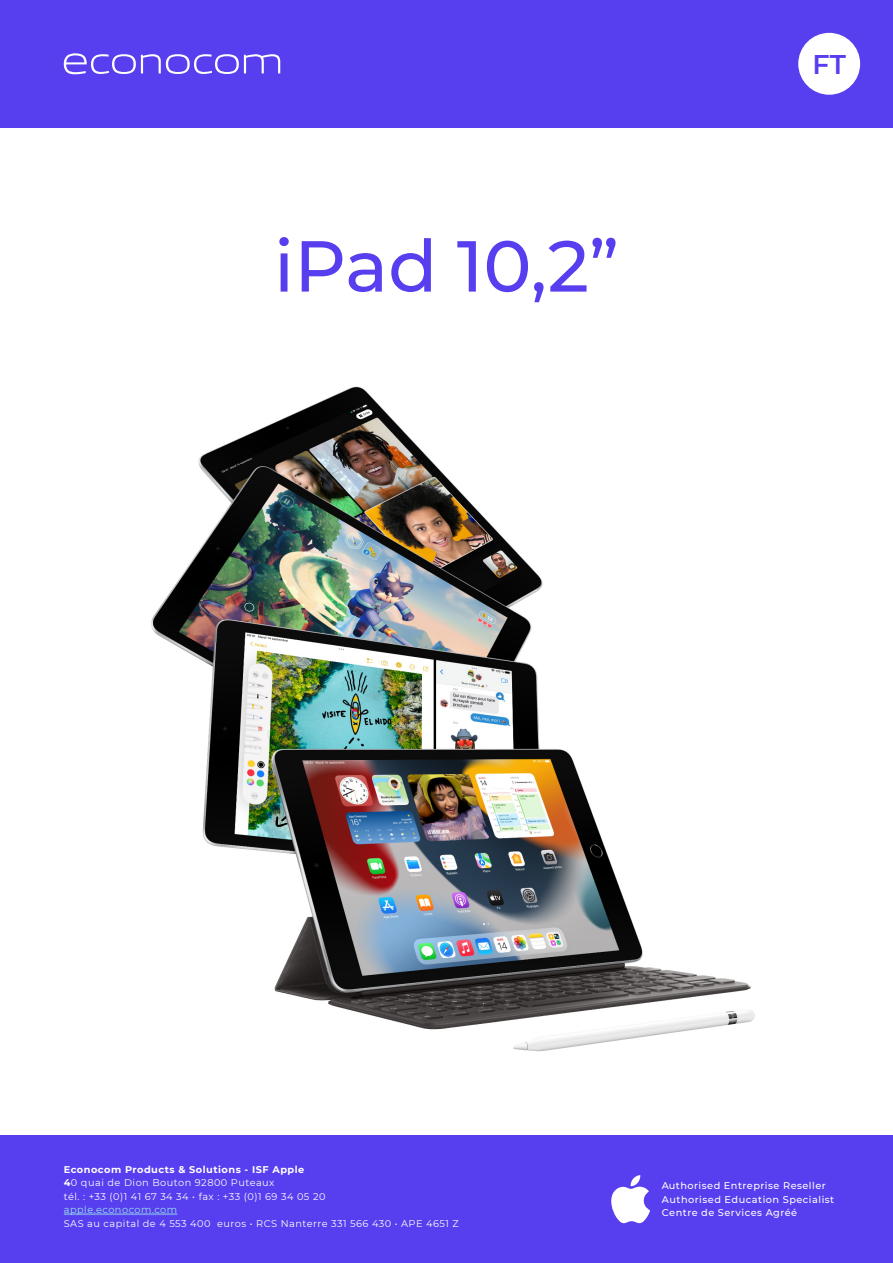
<style>
.page{position:relative;width:893px;height:1263px;background:#fff}
.page>*{position:absolute;margin:0;border:0;box-sizing:border-box;transform-origin:0 0}
.t1{font:500 72px "Montserrat";color:#573eef}
.t2{font:600 27px "Montserrat";color:#573eef}
.t3{font:9.75px/13.5px "Montserrat";letter-spacing:.05em;color:#fff}
.t4{font:500 9.75px/13.5px "Montserrat";letter-spacing:.05em;color:#fff}
.t5{font:9.75px "Montserrat";letter-spacing:.05em;color:#99e5e8}
.s1{font-weight:700}
</style>
<div class="page">
<div style="left:0;top:0;width:893px;height:128px;background:#573eef"></div>
<div style="left:0;top:1135px;width:893px;height:128px;background:#573eef"></div>
<svg style="left:611px;top:1175px;width:39px;height:48px"></svg>
<svg style="left:64px;top:53px;width:216px;height:21px"></svg>
<div style="left:798px;top:33px;width:62px;height:62px;background:#fff;border-radius:50%"></div>
<hr style="left:64px;top:1213px;width:113px;height:1px;background:#99e5e8">
<hr style="left:64px;top:1214px;width:113px;height:1px;background:#99e5e8">
<img style="left:151px;top:386px;width:604px;height:666px">
<h1 class="t1" style="left:274px;top:222px;width:346px">iPad 10,2”</h1>
<h2 class="t2" style="left:812px;top:48px;width:35px">FT</h2>
<p class="t3" style="left:64px;top:1162px;width:263px"><span class="s1">Econocom Products &amp; Solutions - ISF Apple<br>4</span>0 quai de Dion Bouton 92800 Puteaux<br>tél. : +33 (0)1 41 67 34 34 • fax : +33 (0)1 69 34 05 20</p>
<p class="t5" style="left:64px;top:1204px;width:115px">apple.econocom.com</p>
<p class="t3" style="left:64px;top:1216px;width:397px">SAS au capital de 4 553 400 euros • RCS Nanterre 331 566 430 • APE 4651 Z</p>
<p class="t4" style="left:662px;top:1179px;width:174px">Authorised Entreprise Reseller<br>Authorised Education Specialist<br>Centre de Services Agréé</p>
</div>
